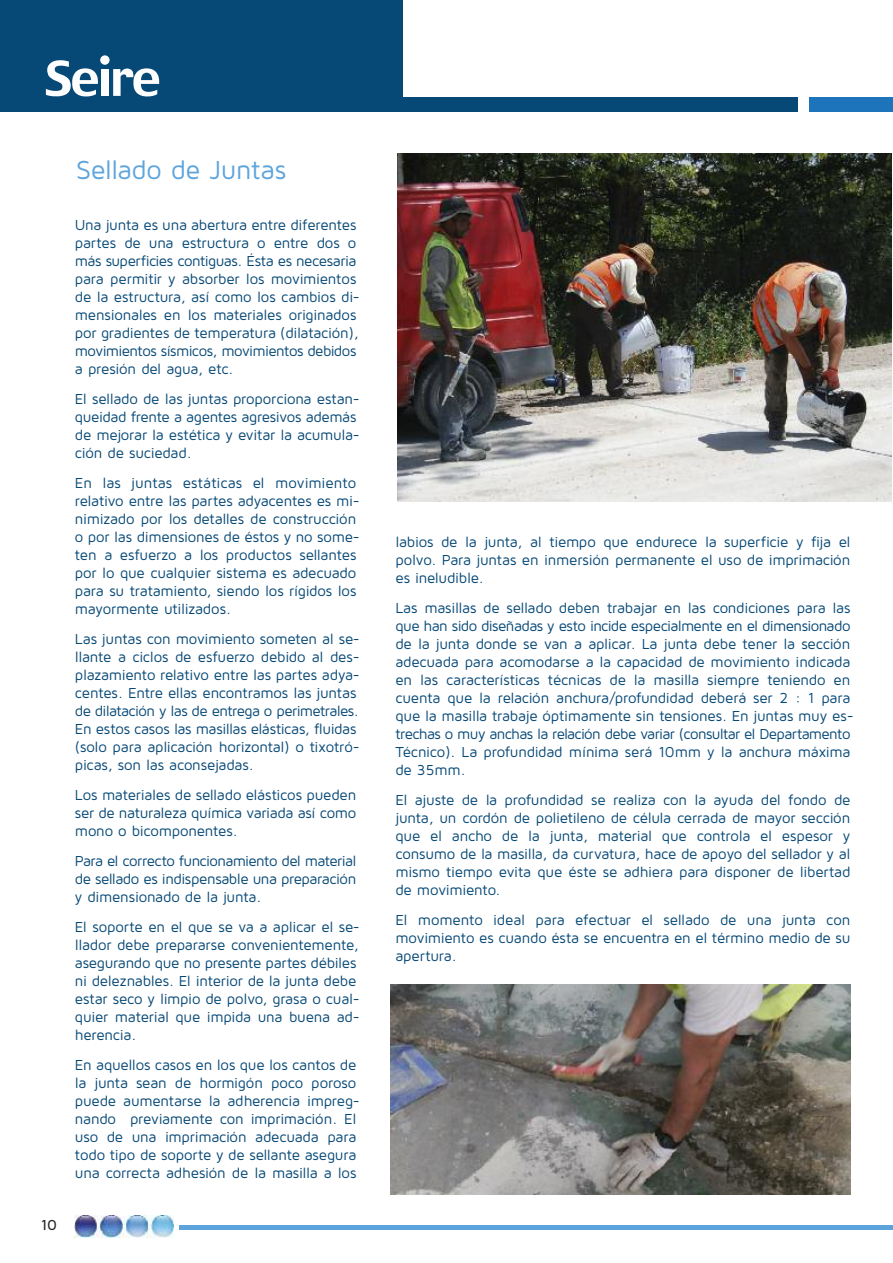
<style>
.page{position:relative;width:893px;height:1263px;background:#fff}
.page>*{position:absolute;margin:0;border:0;box-sizing:border-box;transform-origin:0 0}
.t1{font:27px "Maven Pro";letter-spacing:-.02em;color:#5da4dc}
.t2{font:15px/18px "Maven Pro";letter-spacing:-.015em;color:#064876}
.t3{font:500 15px "Maven Pro";color:#272526}
</style>
<div class="page">
<div style="left:0;top:0;width:403px;height:112px;background:#064876"></div>
<hr style="left:180px;top:1225px;width:713px;height:4px;background:#5da4dc">
<img style="left:75px;top:1215px;width:98px;height:23px">
<div style="left:810px;top:97px;width:83px;height:15px;background:#1d74bb"></div>
<div style="left:0;top:97px;width:798px;height:15px;background:#064876"></div>
<svg style="left:46px;top:60px;width:52px;height:36px"></svg>
<div style="left:101px;top:69px;width:8px;height:27px;background:#fefefe"></div>
<svg style="left:113px;top:68px;width:46px;height:28px"></svg>
<svg style="left:100px;top:55px;width:10px;height:10px"></svg>
<img style="left:398px;top:154px;width:493px;height:348px">
<img style="left:391px;top:984px;width:459px;height:210px">
<p class="t3" style="left:41px;top:1216px;width:18px">10</p>
<h1 class="t1" style="left:76px;top:154px;width:212px">Sellado de Juntas</h1>
<p class="t2" style="left:75px;top:216px;width:286px">Una junta es una abertura entre diferentes partes de una estructura o entre dos o más superficies contiguas. Ésta es necesaria para permitir y absorber los movimientos de la estructura, así como los cambios di&shy;mensionales en los materiales originados por gradientes de temperatura (dilatación), movimientos sísmicos, movimientos debidos a presión del agua, etc.</p>
<p class="t2" style="left:75px;top:390px;width:286px">El sellado de las juntas proporciona estan&shy;queidad frente a agentes agresivos además de mejorar la estética y evitar la acumula&shy;ción de suciedad.</p>
<p class="t2" style="left:75px;top:474px;width:286px">En las juntas estáticas el movimiento relativo entre las partes adyacentes es mi&shy;nimizado por los detalles de construcción o por las dimensiones de éstos y no some&shy;ten a esfuerzo a los productos sellantes por lo que cualquier sistema es adecuado para su tratamiento, siendo los rígidos los mayormente utilizados.</p>
<p class="t2" style="left:75px;top:630px;width:286px">Las juntas con movimiento someten al se&shy;llante a ciclos de esfuerzo debido al des&shy;plazamiento relativo entre las partes adya&shy;centes. Entre ellas encontramos las juntas de dilatación y las de entrega o perimetrales.<br>En estos casos las masillas elásticas, fluidas (solo para aplicación horizontal) o tixotró&shy;picas, son las aconsejadas.</p>
<p class="t2" style="left:75px;top:786px;width:283px;text-align:justify">Los materiales de sellado elásticos pueden ser de naturaleza química variada así como mono o bicomponentes.</p>
<p class="t2" style="left:75px;top:852px;width:283px;text-align:justify">Para el correcto funcionamiento del material de sellado es indispensable una preparación y dimensionado de la junta.</p>
<p class="t2" style="left:75px;top:918px;width:286px">El soporte en el que se va a aplicar el se&shy;llador debe prepararse convenientemente, asegurando que no presente partes débiles ni deleznables. El interior de la junta debe estar seco y limpio de polvo, grasa o cual&shy;quier material que impida una buena ad&shy;herencia.</p>
<p class="t2" style="left:75px;top:1056px;width:286px">En aquellos casos en los que los cantos de la junta sean de hormigón poco poroso puede aumentarse la adherencia impreg&shy;nando previamente con imprimación. El uso de una imprimación adecuada para todo tipo de soporte y de sellante asegura una correcta adhesión de la masilla a los</p>
<p class="t2" style="left:395px;top:533px;width:456px;text-align:justify">labios de la junta, al tiempo que endurece la superficie y fija el polvo. Para juntas en inmersión permanente el uso de imprimación es ineludible.</p>
<p class="t2" style="left:395px;top:599px;width:460px">Las masillas de sellado deben trabajar en las condiciones para las que han sido diseñadas y esto incide especialmente en el dimensionado de la junta donde se van a aplicar. La junta debe tener la sección adecuada para acomodarse a la capacidad de movimiento indicada en las características técnicas de la masilla siempre teniendo en cuenta que la relación anchura/profundidad deberá ser 2 : 1 para que la masilla trabaje óptimamente sin tensiones. En juntas muy es&shy;trechas o muy anchas la relación debe variar (consultar el Departamento Técnico). La profundidad mínima será 10mm y la anchura máxima de 35mm.</p>
<p class="t2" style="left:395px;top:791px;width:456px;text-align:justify">El ajuste de la profundidad se realiza con la ayuda del fondo de junta, un cordón de polietileno de célula cerrada de mayor sección que el ancho de la junta, material que controla el espesor y consumo de la masilla, da curvatura, hace de apoyo del sellador y al mismo tiempo evita que éste se adhiera para disponer de libertad de movimiento.</p>
<p class="t2" style="left:395px;top:911px;width:456px;text-align:justify">El momento ideal para efectuar el sellado de una junta con movimiento es cuando ésta se encuentra en el término medio de su apertura.</p>
</div>
